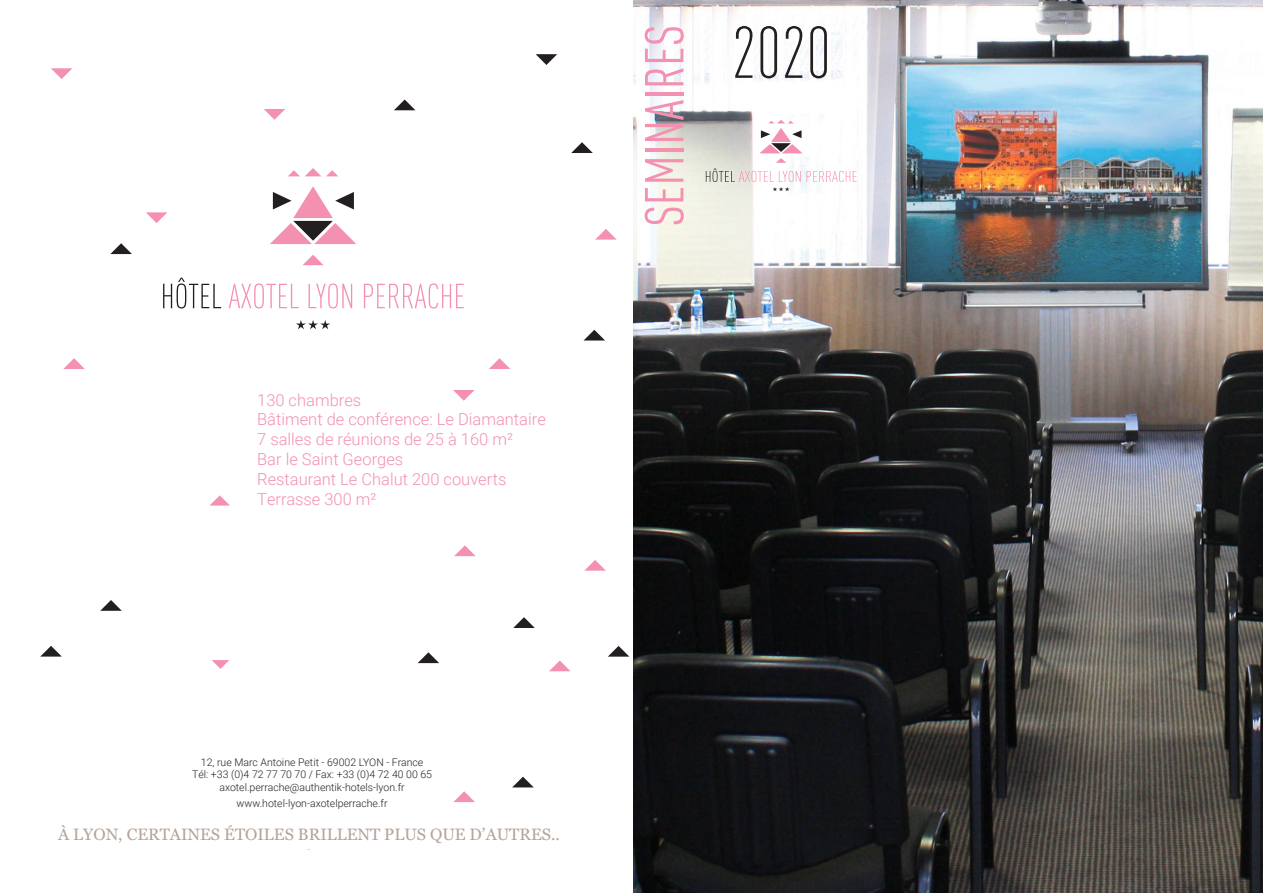
<style>
.page{position:relative;width:1263px;height:893px;background:#fff}
.page>*{position:absolute;margin:0;border:0;box-sizing:border-box;transform-origin:0 0}
.t1{font:300 72px "DIN Cond";color:#231f20}
.t2{font:54px "DIN Cond";color:#f491b1}
.t3{font:300 16.5px "Roboto";color:#f491b1}
.t4{font:16.5px "Georgia";color:#b5a499}
.t5{font:300 10.5px "Roboto";color:#231f20}
.t6{font:9px "Georgia";color:#b5a499}
</style>
<div class="page">
<svg style="left:296px;top:320px;width:34px;height:9px"></svg>
<svg style="left:270px;top:186px;width:86px;height:58px"></svg>
<svg style="left:288px;top:168px;width:50px;height:8px"></svg>
<svg style="left:303px;top:255px;width:20px;height:10px"></svg>
<svg style="left:163px;top:278px;width:58px;height:30px"></svg>
<svg style="left:229px;top:283px;width:70px;height:25px"></svg>
<svg style="left:309px;top:283px;width:43px;height:25px"></svg>
<svg style="left:364px;top:283px;width:100px;height:25px"></svg>
<svg style="left:40px;top:646px;width:22px;height:11px"></svg>
<svg style="left:110px;top:243px;width:22px;height:11px"></svg>
<svg style="left:513px;top:617px;width:22px;height:11px"></svg>
<svg style="left:608px;top:646px;width:21px;height:11px"></svg>
<svg style="left:583px;top:330px;width:22px;height:11px"></svg>
<svg style="left:394px;top:100px;width:21px;height:10px"></svg>
<svg style="left:571px;top:142px;width:22px;height:11px"></svg>
<svg style="left:536px;top:54px;width:21px;height:11px"></svg>
<svg style="left:63px;top:358px;width:22px;height:11px"></svg>
<svg style="left:146px;top:212px;width:21px;height:11px"></svg>
<svg style="left:51px;top:68px;width:21px;height:11px"></svg>
<svg style="left:454px;top:545px;width:22px;height:11px"></svg>
<svg style="left:453px;top:390px;width:22px;height:11px"></svg>
<svg style="left:489px;top:358px;width:21px;height:11px"></svg>
<svg style="left:549px;top:660px;width:21px;height:11px"></svg>
<svg style="left:584px;top:560px;width:22px;height:11px"></svg>
<svg style="left:264px;top:109px;width:21px;height:11px"></svg>
<svg style="left:595px;top:229px;width:22px;height:11px"></svg>
<svg style="left:210px;top:495px;width:20px;height:11px"></svg>
<svg style="left:212px;top:660px;width:17px;height:9px"></svg>
<svg style="left:100px;top:600px;width:22px;height:11px"></svg>
<svg style="left:418px;top:652px;width:21px;height:11px"></svg>
<svg style="left:512px;top:777px;width:22px;height:10px"></svg>
<svg style="left:453px;top:791px;width:22px;height:11px"></svg>
<img style="left:634px;top:0;width:629px;height:893px">
<svg style="left:706px;top:120px;width:151px;height:71px"></svg>
<p class="t3" style="left:257px;top:388px;width:106px">130 chambres</p>
<p class="t3" style="left:257px;top:408px;width:290px">Bâtiment de conférence: Le Diamantaire</p>
<p class="t3" style="left:257px;top:428px;width:257px">7 salles de réunions de 25 à 160 m²</p>
<p class="t3" style="left:257px;top:448px;width:148px">Bar le Saint Georges</p>
<p class="t3" style="left:257px;top:467px;width:251px">Restaurant Le Chalut 200 couverts</p>
<p class="t3" style="left:257px;top:487px;width:121px">Terrasse 300 m²</p>
<p class="t2" style="left:633px;top:227px;width:203px;rotate:-90deg">SEMINAIRES</p>
<p class="t1" style="left:731px;top:11px;width:101px">2020</p>
<p class="t5" style="left:201px;top:754px;width:224px">12, rue Marc Antoine Petit - 69002 LYON - France</p>
<p class="t5" style="left:192px;top:767px;width:241px">Tél: +33 (0)4 72 77 70 70 / Fax: +33 (0)4 72 40 00 65</p>
<p class="t5" style="left:219px;top:780px;width:187px">axotel.perrache@authentik-hotels-lyon.fr</p>
<p class="t5" style="left:237px;top:796px;width:152px">www.hotel-lyon-axotelperrache.fr</p>
<p class="t4" style="left:58px;top:824px;width:503px">À LYON, CERTAINES ÉTOILES BRILLENT PLUS QUE D’AUTRES..</p>
<p class="t6" style="left:308px;top:842px;width:4px">.</p>
</div>
